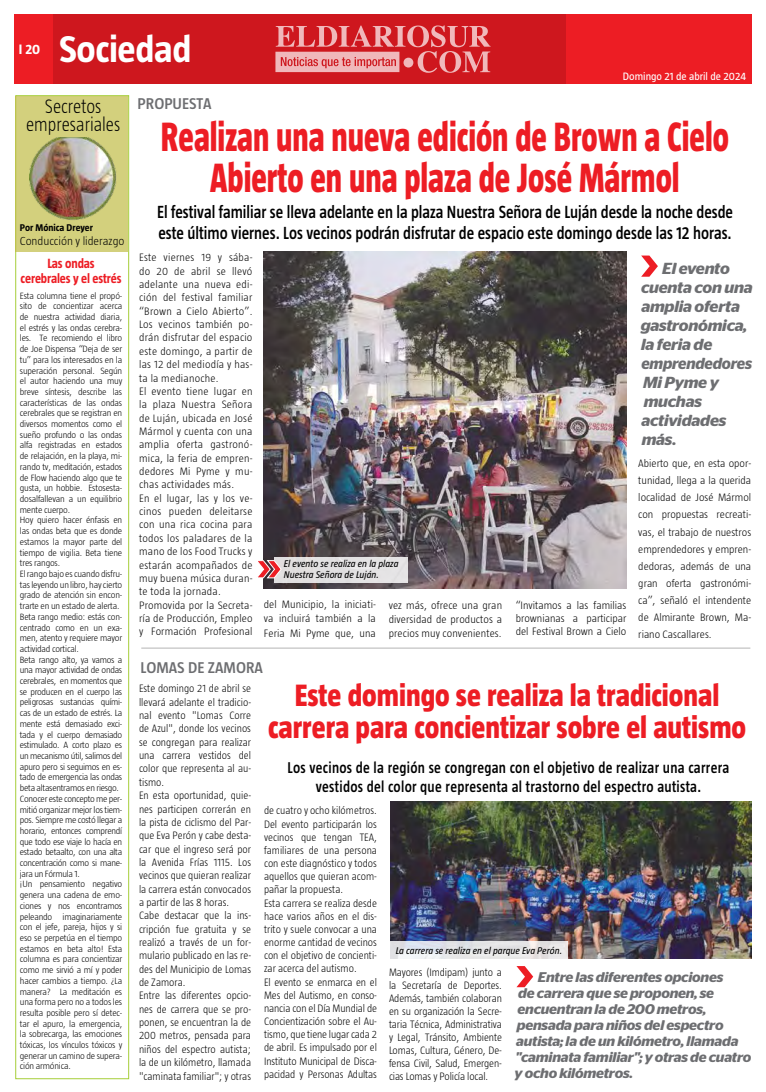
<style>
.page{position:relative;width:766px;height:1092px;background:#fff}
.page>*{position:absolute;margin:0;border:0;box-sizing:border-box;transform-origin:0 0}
.t1{font:800 42px/41px "Taz";color:#ed1d24;text-align:center;scale:.76 1}
.t2{font:700 38px "Taz";letter-spacing:-.01em;color:#fff}
.t3{font:800 31.7px/32px "Taz";color:#ed1d24;text-align:center;scale:.91 1}
.t4{font:300 20px/18px "Taz";color:#000;text-align:center;scale:.88 1}
.t5{font:600 18px/21px "Taz";color:#000;scale:.88 1}
.t6{font:600 16px/19px "Taz";letter-spacing:.02em;color:#000;text-align:center;scale:.89 1}
.t7{font:italic 600 16px/19px "Stag Sans";letter-spacing:-.02em;color:#6d6e71;scale:1.06 1}
.t8{font:600 16px "Taz";color:#6d6e71}
.t9{font:italic 600 14px/16px "Stag Sans";letter-spacing:-.02em;color:#6d6e71;scale:1.06 1}
.t10{font:700 14px "Taz";color:#fff}
.t11{font:700 13.7px/15px "Taz";letter-spacing:-.01em;color:#ed1d24;text-align:center;scale:.92 1}
.t12{font:300 12px "Taz";color:#000}
.t13{font:300 11px/13.3px "Taz";color:#000;scale:.96 1}
.t14{font:300 11px/13.4px "Taz";letter-spacing:.02em;color:#000}
.t15{font:300 11px/17.1px "Taz";color:#000;text-align:justify}
.t16{font:11px "Taz";color:#fff}
.t17{font:italic 10px/11px "Taz";color:#000}
.t18{font:700 10px "Taz";color:#000}
.t19{font:300 9.3px/10.7px "Taz";letter-spacing:-.02em;color:#000}
</style>
<div class="page">
<div style="left:15px;top:14px;width:736px;height:70px;background:#ce171e"></div>
<div style="left:566px;top:14px;width:185px;height:70px;background:#ed1d24"></div>
<div style="left:14px;top:14px;width:39px;height:70px;background:#ed1d24"></div>
<svg style="left:275px;top:25px;width:215px;height:48px"></svg>
<div style="left:15px;top:95px;width:114px;height:984px;border:1px solid #a6ce39"></div>
<div style="left:15px;top:96px;width:113px;height:155px;background:#d3d07d"></div>
<img style="left:30px;top:137px;width:86px;height:83px">
<img style="left:263px;top:251px;width:363px;height:337px">
<svg style="left:641px;top:255px;width:16px;height:22px"></svg>
<hr style="left:141px;top:647px;width:609px;height:1px;background:#000">
<div style="left:274px;top:557px;width:133px;height:25px;background:#e3e1e2"></div>
<svg style="left:258px;top:559px;width:24px;height:20px"></svg>
<img style="left:390px;top:801px;width:361px;height:157px">
<svg style="left:516px;top:966px;width:17px;height:21px"></svg>
<svg style="left:390px;top:940px;width:178px;height:19px;background:#dddee1"></svg>
<p class="t10" style="left:19px;top:41px;width:23px">I 20</p>
<p class="t2" style="left:59px;top:28px;width:134px">Sociedad</p>
<p class="t16" style="left:622px;top:70px;width:125px">Domingo 21 de abril de 2024</p>
<p class="t4" style="left:26px;top:97px;width:109px">Secretos empresariales</p>
<p class="t18" style="left:20px;top:222px;width:75px">Por Mónica Dreyer</p>
<p class="t12" style="left:20px;top:234px;width:106px">Conducción y liderazgo</p>
<p class="t11" style="left:21px;top:255px;width:111px">Las ondas<br>cerebrales y el estrés</p>
<p class="t19" style="left:20px;top:290px;width:104px">Esta columna tiene el propó&shy;sito de concientizar acerca de nuestra actividad diaria, el estrés y las ondas cerebra&shy;les. Te recomiendo el libro de Joe Dispensa “Deja de ser tu” para los interesados en la superación personal. Según el autor haciendo una muy breve síntesis, describe las características de las ondas cerebrales que se registran en diversos momentos como el sueño profundo o las ondas alfa registradas en estados de relajación, en la playa, mi&shy;rando tv, meditación, estados de Flow haciendo algo que te gusta, un hobbie. Estosesta&shy;dosalfallevan a un equilibrio mente cuerpo.<br>Hoy quiero hacer énfasis en las ondas beta que es donde estamos la mayor parte del tiempo de vigilia. Beta tiene tres rangos.<br>El rango bajo es cuando disfru&shy;tas leyendo un libro, hay cierto grado de atención sin encon&shy;trarte en un estado de alerta.<br>Beta rango medio: estás con&shy;centrado como en un exa&shy;men, atento y requiere mayor actividad cortical.<br>Beta rango alto, ya vamos a una mayor actividad de ondas cerebrales, en momentos que se producen en el cuerpo las peligrosas sustancias quími&shy;cas de un estado de estrés. La mente está demasiado exci&shy;tada y el cuerpo demasiado estimulado. A corto plazo es un mecanismo útil, salimos del apuro pero si seguimos en es&shy;tado de emergencia las ondas beta altasentramos en riesgo.<br>Conocer este concepto me per&shy;mitió organizar mejor los tiem&shy;pos. Siempre me costó llegar a horario, entonces comprendí que todo ese viaje lo hacía en estado betaalto, con una alta concentración como si mane&shy;jara un Fórmula 1.<br>¡Un pensamiento negativo genera una cadena de emo&shy;ciones y nos encontramos peleando imaginariamente con el jefe, pareja, hijos y si eso se perpetúa en el tiempo estamos en beta alto! Esta columna es para concientizar como me sirvió a mí y poder hacer cambios a tiempo. ¿La manera? La meditación es una forma pero no a todos les resulta posible pero sí detec&shy;tar el apuro, la emergencia, la sobrecarga, las emociones tóxicas, los vínculos tóxicos y generar un camino de supera&shy;ción armónica.</p>
<p class="t8" style="left:137px;top:94px;width:76px">PROPUESTA</p>
<p class="t1" style="left:161px;top:116px;width:748px">Realizan una nueva edición de Brown a Cielo<br>Abierto en una plaza de José Mármol</p>
<p class="t5" style="left:157px;top:201px;width:656px">El festival familiar se lleva adelante en la plaza Nuestra Señora de Luján desde la noche desde este último viernes. Los vecinos podrán disfrutar de espacio este domingo desde las 12 horas.</p>
<p class="t14" style="left:139px;top:251px;width:115px">Este viernes 19 y sába&shy;do 20 de abril se llevó adelante una nueva edi&shy;ción del festival familiar “Brown a Cielo Abierto”.<br>Los vecinos también po&shy;drán disfrutar del espacio este domingo, a partir de las 12 del mediodía y has&shy;ta la medianoche.<br>El evento tiene lugar en la plaza Nuestra Señora de Luján, ubicada en José<br>Mármol y cuenta con una amplia oferta gastronó&shy;mica, la feria de empren&shy;dedores Mi Pyme y mu&shy;chas actividades más.<br>En el lugar, las y los ve&shy;cinos pueden deleitarse con una rica cocina para todos los paladares de la mano de los Food Trucks y estarán acompañados de muy buena música duran&shy;te toda la jornada.<br>Promovida por la Secreta&shy;ría de Producción, Empleo y Formación Profesional</p>
<p class="t7" style="left:640px;top:259px;width:107px;text-indent:22px">El evento cuenta con una amplia oferta gastronómica, la feria de emprendedores<br>Mi Pyme y muchas actividades más.</p>
<p class="t15" style="left:638px;top:454px;width:114px">Abierto que, en esta opor&shy;tunidad, llega a la querida localidad de José Mármol con propuestas recreati&shy;vas, el trabajo de nuestros emprendedores y empren&shy;dedoras, además de una gran oferta gastronómi&shy;ca”, señaló el intendente de Almirante Brown, Ma&shy;riano Cascallares.</p>
<p class="t17" style="left:284px;top:558px;width:116px">El evento se realiza en la plaza<br>Nuestra Señora de Luján.</p>
<p class="t15" style="left:264px;top:596px;width:113px;line-height:14.5px">del Municipio, la iniciati&shy;va incluirá también a la Feria Mi Pyme que, una</p>
<p class="t15" style="left:388px;top:598px;width:115px;line-height:14px">vez más, ofrece una gran diversidad de productos a precios muy convenientes.</p>
<p class="t15" style="left:515px;top:598px;width:112px;line-height:13.2px">“Invitamos a las familias brownianas a participar del Festival Brown a Cielo</p>
<p class="t8" style="left:140px;top:658px;width:124px">LOMAS DE ZAMORA</p>
<p class="t13" style="left:139px;top:681px;width:118px">Este domingo 21 de abril se llevará adelante el tradicio&shy;nal evento "Lomas Corre de Azul", donde los vecinos se congregan para realizar una carrera vestidos del color que representa al au&shy;tismo.<br>En esta oportunidad, quie&shy;nes participen correrán en la pista de ciclismo del Par&shy;que Eva Perón y cabe desta&shy;car que el ingreso será por la Avenida Frías 1115. Los vecinos que quieran realizar la carrera están convocados a partir de las 8 horas.<br>Cabe destacar que la ins&shy;cripción fue gratuita y se realizó a través de un for&shy;mulario publicado en las re&shy;des del Municipio de Lomas de Zamora.<br>Entre las diferentes opcio&shy;nes de carrera que se pro&shy;ponen, se encuentran la de<br>200 metros, pensada para niños del espectro autista; la de un kilómetro, llamada "caminata familiar"; y otras</p>
<p class="t3" style="left:268px;top:679px;width:527px">Este domingo se realiza la tradicional carrera para concientizar sobre el autismo</p>
<p class="t6" style="left:287px;top:758px;width:498px">Los vecinos de la región se congregan con el objetivo de realizar una carrera vestidos del color que representa al trastorno del espectro autista.</p>
<p class="t13" style="left:264px;top:803px;width:119px">de cuatro y ocho kilómetros.<br>Del evento participarán los vecinos que tengan TEA, familiares de una persona con este diagnóstico y todos aquellos que quieran acom&shy;pañar la propuesta.<br>Esta carrera se realiza desde hace varios años en el dis&shy;trito y suele convocar a una enorme cantidad de vecinos con el objetivo de concienti&shy;zar acerca del autismo.<br>El evento se enmarca en el<br>Mes del Autismo, en conso&shy;nancia con el Día Mundial de<br>Concientización sobre el Au&shy;tismo, que tiene lugar cada 2 de abril. Es impulsado por el<br>Instituto Municipal de Disca&shy;pacidad y Personas Adultas</p>
<p class="t17" style="left:395px;top:945px;width:168px">La carrera se realiza en el parque Eva Perón.</p>
<p class="t13" style="left:389px;top:965px;width:119px;line-height:13px;text-align:justify">Mayores (Imdipam) junto a la Secretaría de Deportes.<br>Además, también colaboran en su organización la Secre&shy;taria Técnica, Administrativa y Legal, Tránsito, Ambiente Lomas, Cultura, Género, De&shy;fensa Civil, Salud, Emergen&shy;cias Lomas y Policía local.</p>
<p class="t9" style="left:514px;top:969px;width:225px;text-indent:23px">Entre las diferentes opciones<br>de carrera que se proponen, se encuentran la de 200 metros, pensada para niños del espectro autista; la de un kilómetro, llamada "caminata familiar"; y otras de cuatro y ocho kilómetros.</p>
</div>
